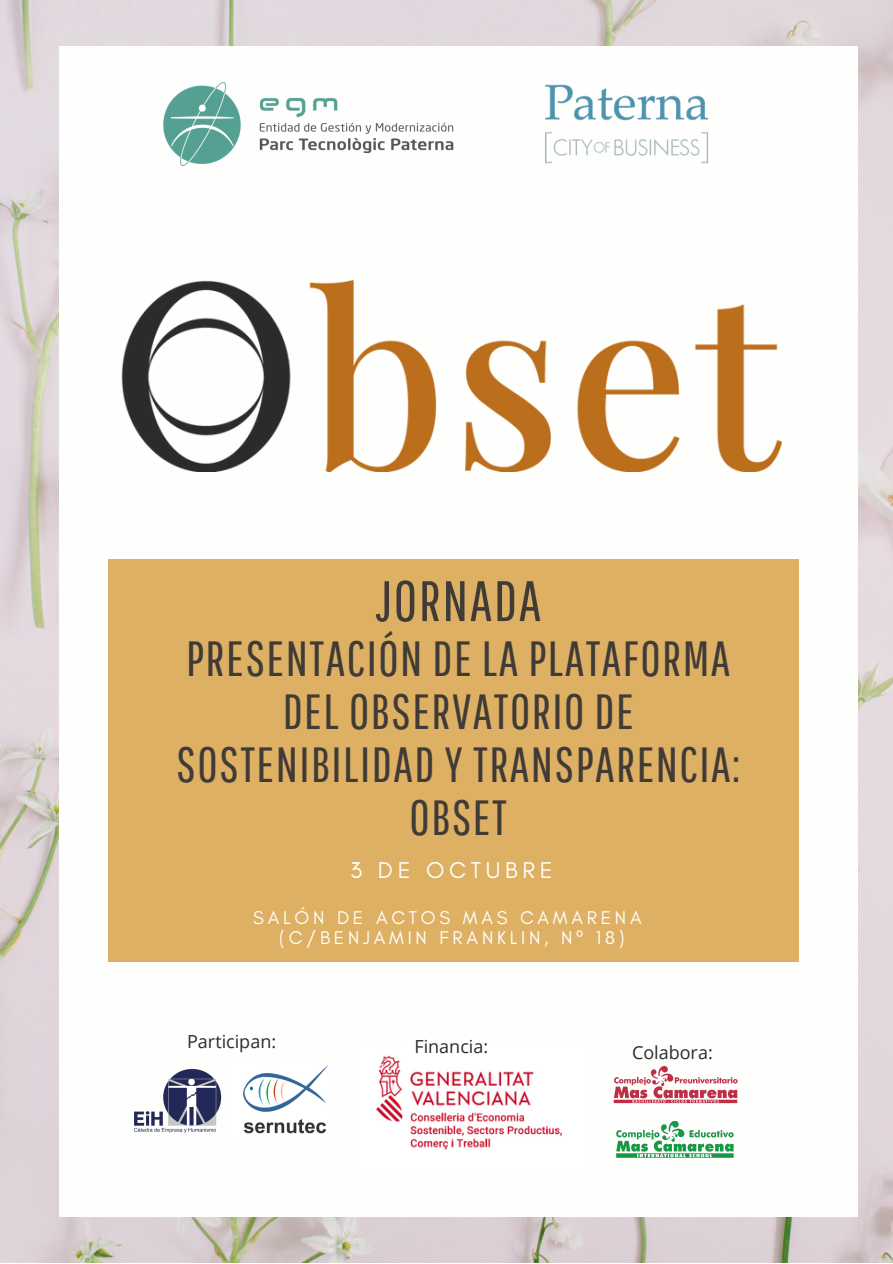
<style>
.page{position:relative;width:893px;height:1264px;background:#fff}
.page>*{position:absolute;margin:0;border:0;box-sizing:border-box;transform-origin:0 0}
.t1{font:56.85px "Pathway Gothic One";letter-spacing:.03em;color:#403b37}
.t2{font:49.35px/52.8px "Pathway Gothic One";letter-spacing:.03em;color:#403b37;text-align:center}
.t3{font:23.25px "Glacial Indifference";letter-spacing:.2em;color:#fefffc}
.t4{font:18.75px/20.2px "Glacial Indifference";letter-spacing:.2em;color:#fefffc;text-align:center}
.t5{font:18px "Open Sans";color:#2b2b2b}
.s1{font-family:"Noto Sans"}
</style>
<div class="page">
<img style="left:0;top:0;width:892px;height:1262px">
<div style="left:60px;top:46px;width:797px;height:1170px;background:#fefffc"></div>
<div style="left:108px;top:559px;width:690px;height:402px;background:#ddb064"></div>
<img style="left:121px;top:280px;width:661px;height:191px">
<img style="left:163px;top:82px;width:291px;height:84px">
<img style="left:545px;top:84px;width:164px;height:80px">
<img style="left:616px;top:1121px;width:118px;height:37px">
<img style="left:613px;top:1066px;width:125px;height:38px">
<img style="left:134px;top:1069px;width:88px;height:64px">
<img style="left:243px;top:1065px;width:85px;height:69px">
<img style="left:376px;top:1055px;width:186px;height:95px">
<p class="t1" style="left:375px;top:567px;width:167px">JORNADA</p>
<p class="t2" style="left:176px;top:631px;width:565px">PRESENTACIÓN DE LA PLATAFORMA<br>DEL OBSERVATORIO DE<br>SOSTENIBILIDAD Y TRANSPARENCIA:<br>OBSET</p>
<p class="t3" style="left:350px;top:856px;width:204px">3 DE OCTUBRE</p>
<p class="t4" style="left:253px;top:907px;width:390px">SALÓN DE ACTOS MAS CAMARENA (C/BENJAMIN FRANKLIN, N<span class="s1">º</span> 18)</p>
<p class="t5" style="left:187px;top:1029px;width:90px">Participan:</p>
<p class="t5" style="left:414px;top:1033px;width:75px">Financia:</p>
<p class="t5" style="left:632px;top:1039px;width:82px">Colabora:</p>
</div>
